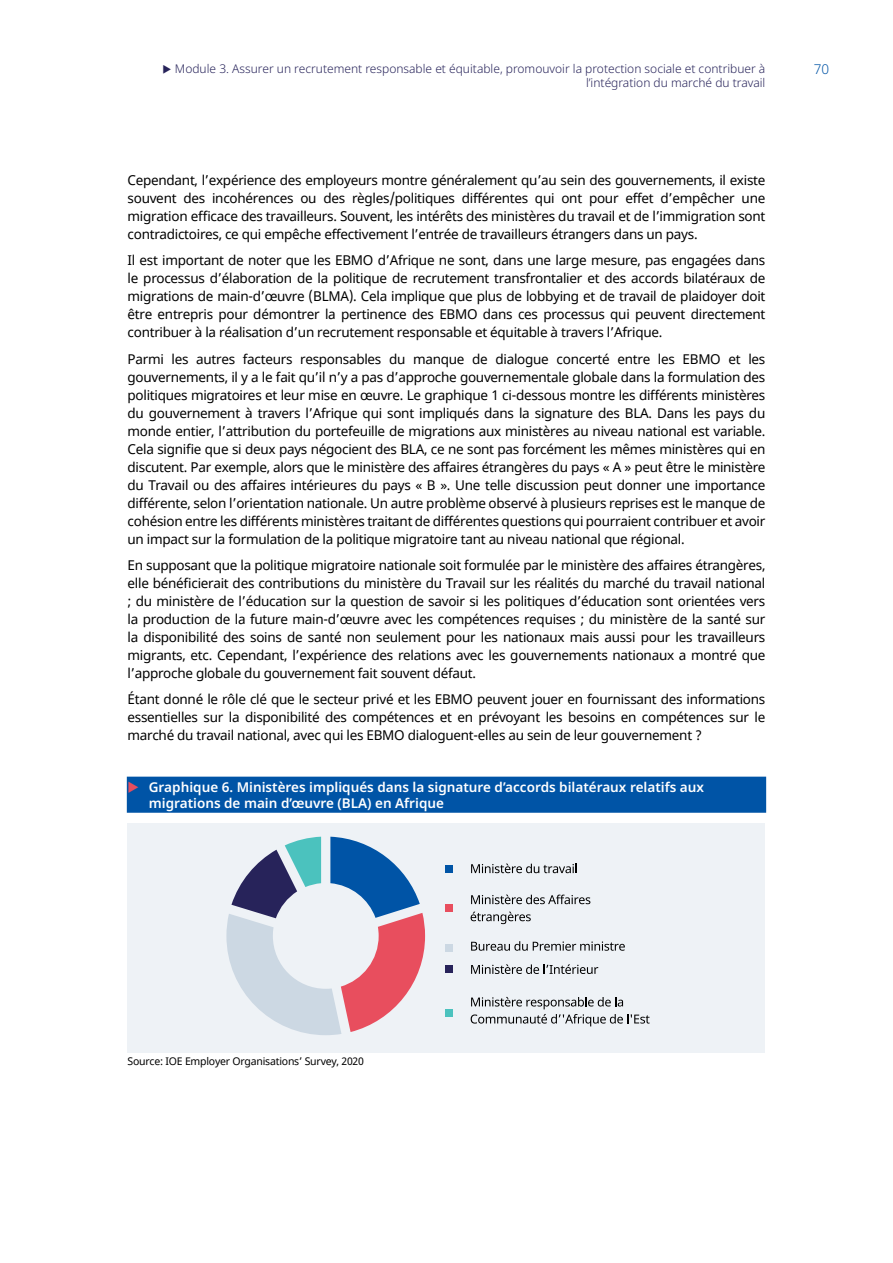
<style>
.page{position:relative;width:893px;height:1263px;background:#fff}
.page>*{position:absolute;margin:0;border:0;box-sizing:border-box;transform-origin:0 0}
.t1{font:13.5px/18px "Noto Sans";letter-spacing:-.02em;color:#000;text-align:justify}
.t2{font:600 13.5px/16.2px "Noto Sans";color:#fff}
.t3{font:300 13.5px "Noto Sans";color:#0054a6}
.t4{font:300 12px/14.4px "Noto Sans";color:#27235a;text-align:right}
.t5{font:10.5px "Noto Sans";letter-spacing:-.02em;color:#000}
.s1{color:#e84e5e}
</style>
<div class="page">
<div style="left:127px;top:777px;width:639px;height:36px;background:#0054a6;border:2px solid #0054a6"></div>
<div style="left:128px;top:823px;width:637px;height:230px;background:#eef2f6"></div>
<svg style="left:471px;top:863px;width:106px;height:10px"></svg>
<svg style="left:471px;top:894px;width:119px;height:10px"></svg>
<svg style="left:471px;top:912px;width:60px;height:12px"></svg>
<svg style="left:471px;top:941px;width:154px;height:10px"></svg>
<svg style="left:471px;top:964px;width:127px;height:10px"></svg>
<svg style="left:471px;top:997px;width:179px;height:29px"></svg>
<div style="left:446px;top:865px;width:7px;height:7px;background:#0054a6"></div>
<div style="left:446px;top:905px;width:7px;height:7px;background:#e84e5e"></div>
<div style="left:446px;top:944px;width:7px;height:8px;background:#ccd8e3"></div>
<div style="left:446px;top:965px;width:7px;height:7px;background:#27235a"></div>
<div style="left:446px;top:1010px;width:7px;height:7px;background:#4bc2be"></div>
<svg style="left:226px;top:837px;width:199px;height:198px"></svg>
<p class="t4" style="left:163px;top:62px;width:604px">◆ Module 3. Assurer un recrutement responsable et équitable, promouvoir la protection sociale et contribuer à l’intégration du marché du travail</p>
<p class="t1" style="left:128px;top:171px;width:639px">Cependant, l’expérience des employeurs montre généralement qu’au sein des gouvernements, il existe souvent des incohérences ou des règles/politiques différentes qui ont pour effet d’empêcher une migration efficace des travailleurs. Souvent, les intérêts des ministères du travail et de l’immigration sont contradictoires, ce qui empêche effectivement l’entrée de travailleurs étrangers dans un pays.</p>
<p class="t1" style="left:128px;top:252px;width:639px">Il est important de noter que les EBMO d’Afrique ne sont, dans une large mesure, pas engagées dans le processus d’élaboration de la politique de recrutement transfrontalier et des accords bilatéraux de migrations de main-d’œuvre (BLMA). Cela implique que plus de lobbying et de travail de plaidoyer doit être entrepris pour démontrer la pertinence des EBMO dans ces processus qui peuvent directement contribuer à la réalisation d’un recrutement responsable et équitable à travers l’Afrique.</p>
<p class="t1" style="left:128px;top:350px;width:639px">Parmi les autres facteurs responsables du manque de dialogue concerté entre les EBMO et les gouvernements, il y a le fait qu’il n’y a pas d’approche gouvernementale globale dans la formulation des politiques migratoires et leur mise en œuvre. Le graphique 1 ci-dessous montre les différents ministères du gouvernement à travers l’Afrique qui sont impliqués dans la signature des BLA. Dans les pays du monde entier, l’attribution du portefeuille de migrations aux ministères au niveau national est variable.<br>Cela signifie que si deux pays négocient des BLA, ce ne sont pas forcément les mêmes ministères qui en discutent. Par exemple, alors que le ministère des affaires étrangères du pays « A » peut être le ministère du Travail ou des affaires intérieures du pays « B ». Une telle discussion peut donner une importance différente, selon l’orientation nationale. Un autre problème observé à plusieurs reprises est le manque de cohésion entre les différents ministères traitant de différentes questions qui pourraient contribuer et avoir un impact sur la formulation de la politique migratoire tant au niveau national que régional.</p>
<p class="t1" style="left:128px;top:557px;width:639px">En supposant que la politique migratoire nationale soit formulée par le ministère des affaires étrangères, elle bénéficierait des contributions du ministère du Travail sur les réalités du marché du travail national ; du ministère de l’éducation sur la question de savoir si les politiques d’éducation sont orientées vers la production de la future main-d’œuvre avec les compétences requises ; du ministère de la santé sur la disponibilité des soins de santé non seulement pour les nationaux mais aussi pour les travailleurs migrants, etc. Cependant, l’expérience des relations avec les gouvernements nationaux a montré que l’approche globale du gouvernement fait souvent défaut.</p>
<p class="t1" style="left:128px;top:691px;width:639px">Étant donné le rôle clé que le secteur privé et les EBMO peuvent jouer en fournissant des informations essentielles sur la disponibilité des compétences et en prévoyant les besoins en compétences sur le marché du travail national, avec qui les EBMO dialoguent-elles au sein de leur gouvernement ?</p>
<p class="t2" style="left:149px;top:779px;width:557px;text-indent:-21px"><span class="s1">◆</span> Graphique 6. Ministères impliqués dans la signature d’accords bilatéraux relatifs aux migrations de main d’œuvre (BLA) en Afrique</p>
<p class="t3" style="left:814px;top:60px;width:17px">70</p>
<p class="t5" style="left:128px;top:1054px;width:238px">Source: IOE Employer Organisations’ Survey, 2020</p>
</div>
